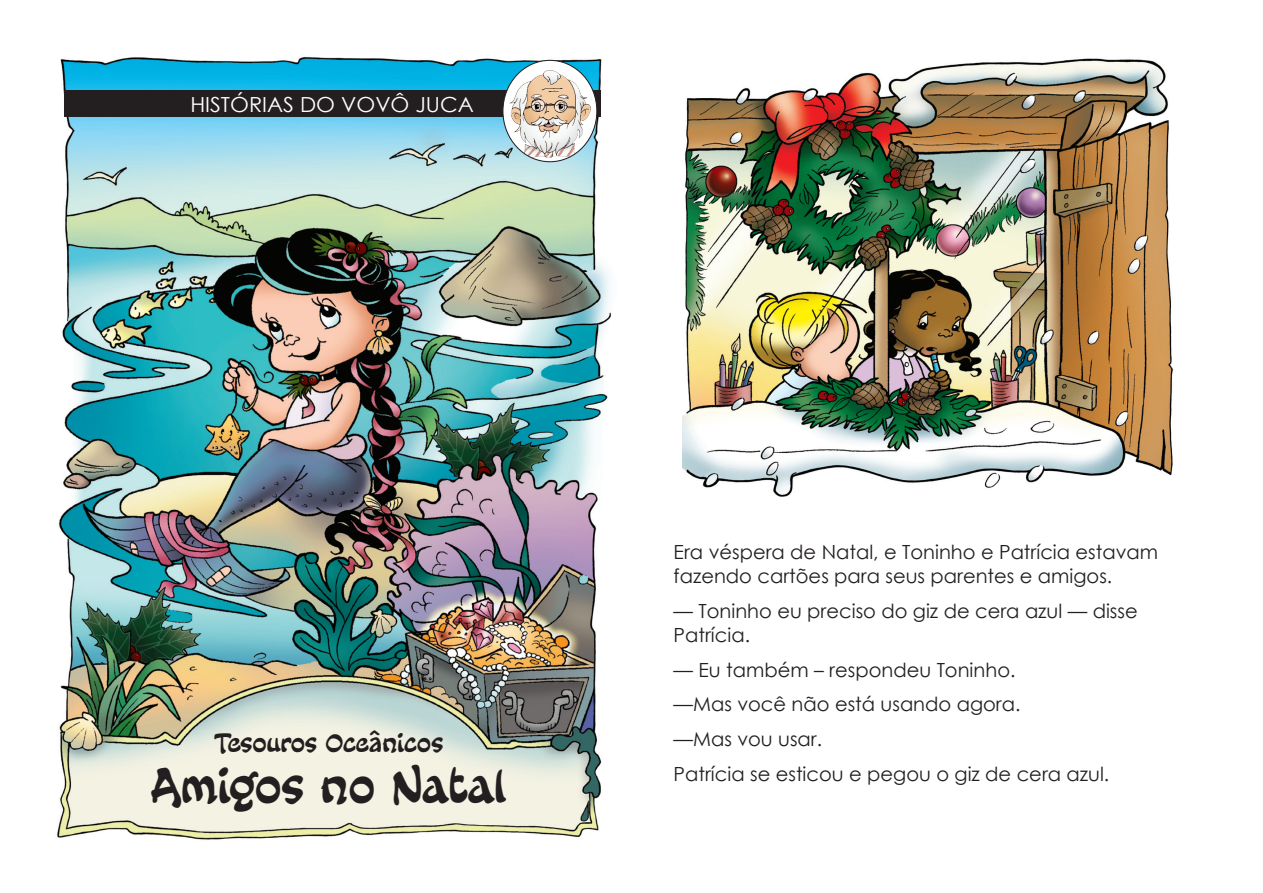
<style>
.page{position:relative;width:1263px;height:893px;background:#fff}
.page>*{position:absolute;margin:0;border:0;box-sizing:border-box;transform-origin:0 0}
.t1{font:45px "CC Fairy Tale";color:#231f20;scale:1.05 1}
.t2{font:24px "CC Fairy Tale";color:#231f20;scale:1.04 1}
.t3{font:20.85px "Century Gothic";color:#fff;scale:1.05 1}
.OT_Main_Body{font:19.5px/24px "Century Gothic";color:#231f20}
.OT_Main_Body_DC{font:19.5px/24px "Century Gothic";color:#231f20}
.s1{font-family:"Andy";font-weight:700;font-size:31.5px}
</style>
<div class="page">
<img style="left:57px;top:56px;width:554px;height:784px">
<div style="left:64px;top:90px;width:536px;height:27px;background:#231f20"></div>
<svg style="left:503px;top:60px;width:94px;height:102px"></svg>
<img style="left:509px;top:70px;width:82px;height:88px">
<img style="left:682px;top:58px;width:492px;height:438px">
<p class="t3" style="left:190px;top:89px;width:271px">HISTÓRIAS DO VOVÔ JUCA</p>
<p class="t2" style="left:214px;top:730px;width:222px">Tesouros Oce<span class="s1">â</span>nicos</p>
<p class="t1" style="left:151px;top:762px;width:340px">Amigos no Natal</p>
<p class="OT_Main_Body_DC" style="left:674px;top:540px;width:486px">Era véspera de Natal, e Toninho e Patrícia estavam fazendo cartões para seus parentes e amigos.</p>
<p class="OT_Main_Body" style="left:674px;top:598px;width:466px">— Toninho eu preciso do giz de cera azul — disse<br>Patrícia.</p>
<p class="OT_Main_Body" style="left:674px;top:657px;width:343px">— Eu também – respondeu Toninho.</p>
<p class="OT_Main_Body" style="left:674px;top:692px;width:348px">—Mas você não está usando agora.</p>
<p class="OT_Main_Body" style="left:674px;top:727px;width:150px">—Mas vou usar.</p>
<p class="OT_Main_Body" style="left:674px;top:762px;width:437px">Patrícia se esticou e pegou o giz de cera azul.</p>
</div>
